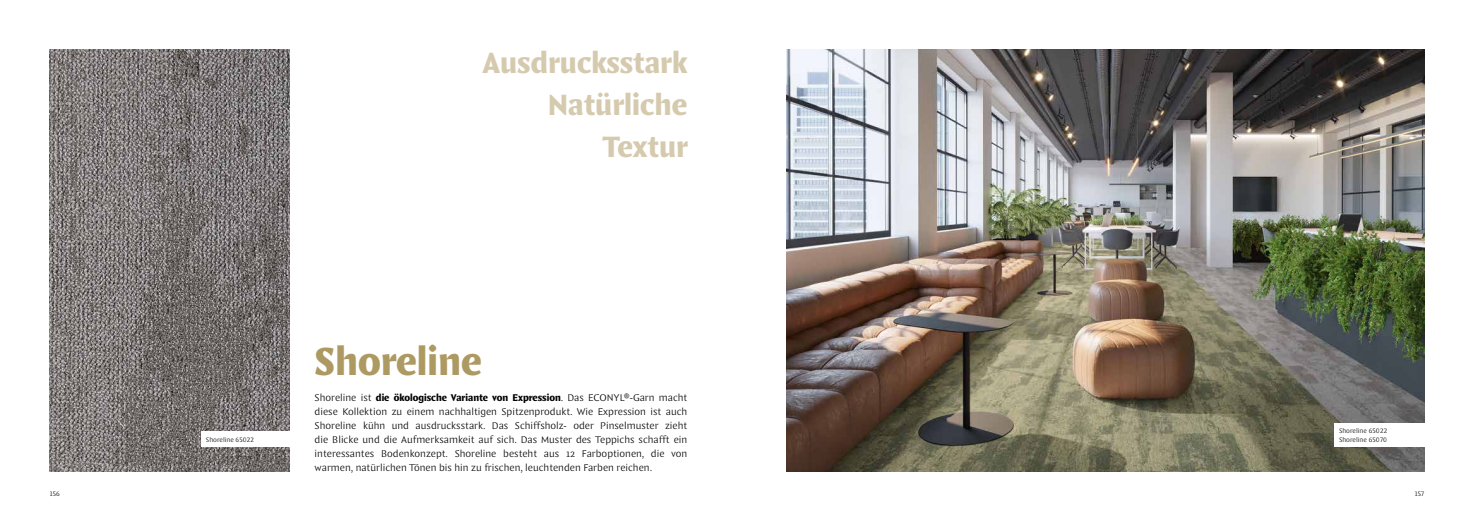
<style>
.page{position:relative;width:1474px;height:521px;background:#fff}
.page>*{position:absolute;margin:0;border:0;box-sizing:border-box;transform-origin:0 0}
.t1{font:900 42px "Comma Base";color:#ad9a62}
.t2{font:900 31.5px/42px "Comma Base";color:#d5caae;text-align:right}
.t3{font:300 10.5px/14px "Comma Base";color:#000;text-align:justify}
.t4{font:300 7px/8.8px "Comma Base";color:#000}
.s1{font-weight:900}
</style>
<div class="page">
<img style="left:786px;top:50px;width:638px;height:421px">
<img style="left:50px;top:50px;width:240px;height:421px">
<div style="left:201px;top:432px;width:102px;height:15px;background:#fff"></div>
<div style="left:1333px;top:423px;width:140px;height:24px;background:#fff"></div>
<h2 class="t2" style="left:482px;top:44px;width:207px">Ausdrucksstark<br>Natürliche<br>Textur</h2>
<h1 class="t1" style="left:315px;top:337px;width:169px">Shoreline</h1>
<p class="t3" style="left:315px;top:391px;width:374px">Shoreline ist <span class="s1">die ökologische Variante von Expression</span>. Das ECONYL®-Garn macht diese Kollektion zu einem nachhaltigen Spitzenprodukt. Wie Expression ist auch Shoreline kühn und ausdrucksstark. Das Schiffsholz- oder Pinselmuster zieht die Blicke und die Aufmerksamkeit auf sich. Das Muster des Teppichs schafft ein interessantes Bodenkonzept. Shoreline besteht aus 12 Farboptionen, die von warmen, natürlichen Tönen bis hin zu frischen, leuchtenden Farben reichen.</p>
<p class="t4" style="left:206px;top:436px;width:50px">Shoreline 65022</p>
<p class="t4" style="left:1338px;top:426px;width:50px">Shoreline 65022<br>Shoreline 65070</p>
<p class="t4" style="left:50px;top:490px;width:12px">156</p>
<p class="t4" style="left:1414px;top:490px;width:11px">157</p>
</div>
